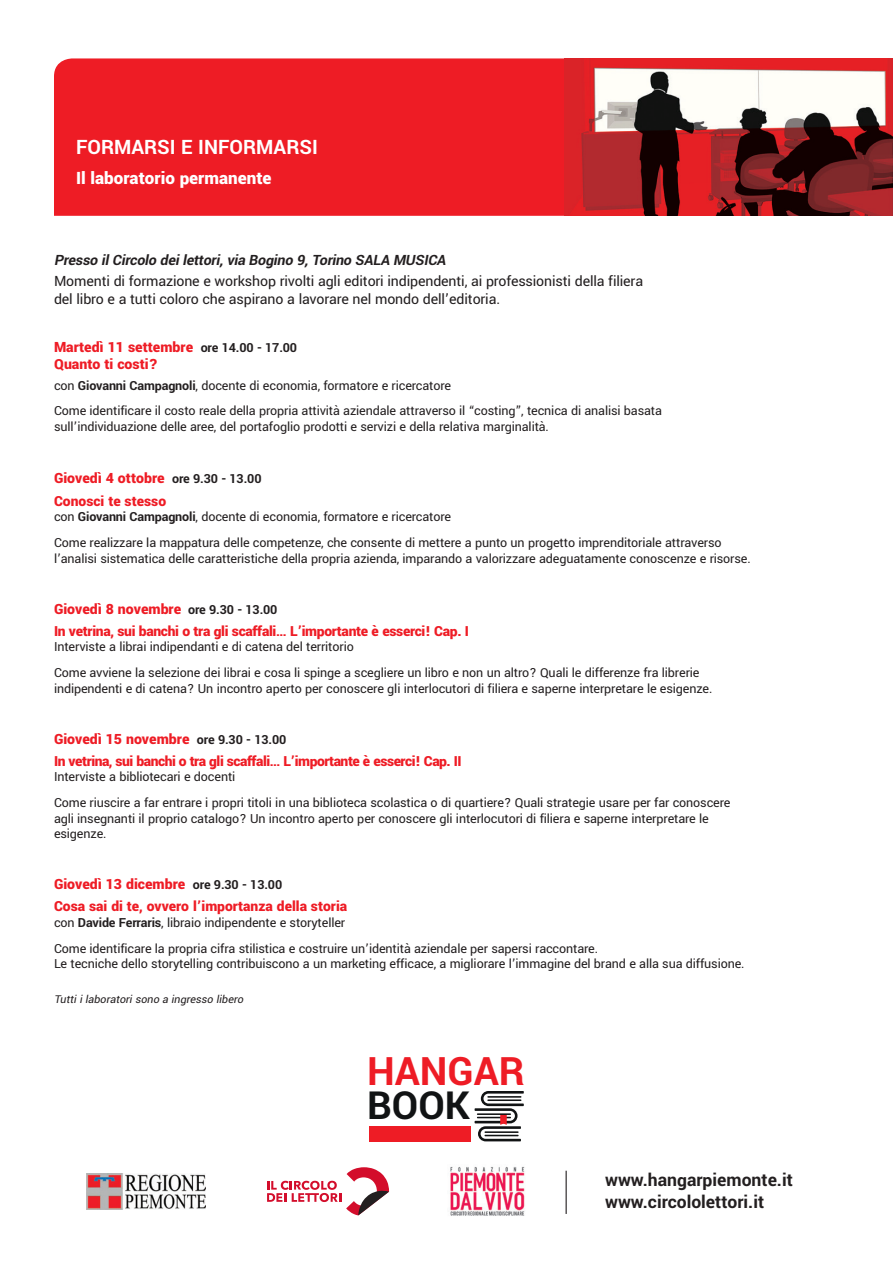
<style>
.page{position:relative;width:893px;height:1263px;background:#fff}
.page>*{position:absolute;margin:0;border:0;box-sizing:border-box;transform-origin:0 0}
.t1{font:700 43.5px "Yantramanav";color:#ee1c25}
.t2{font:700 43.05px "Yantramanav";color:#111314}
.t3{font:700 22.05px "Yantramanav";color:#fff}
.t4{font:700 19.5px "Yantramanav";color:#231f20}
.t5{font:900 18.9px "Yantramanav";color:#fff}
.t6{font:900 15.75px "Yantramanav";color:#ee1c25}
.t7{font:15.75px/17.2px "Yantramanav";letter-spacing:-.01em;color:#231f20}
.t8{font:italic 700 15.75px "Yantramanav";color:#231f20}
.t9{font:900 15.45px "Yantramanav";letter-spacing:-.02em;color:#ee1c25}
.t10{font:900 15.45px "Yantramanav";color:#ee1c25}
.t11{font:13.95px/15.8px "Yantramanav";letter-spacing:-.01em;color:#231f20}
.t12{font:italic 12px "Yantramanav";color:#231f20}
.s1{font-weight:700;font-size:13.95px;color:#231f20}
.s2{font-weight:700}
</style>
<div class="page">
<div style="left:54px;top:58px;width:510px;height:158px;background:#ee1c25"></div>
<img style="left:564px;top:58px;width:329px;height:158px">
<div style="left:369px;top:1126px;width:101px;height:15px;background:#ee1c25"></div>
<svg style="left:475px;top:1091px;width:49px;height:50px"></svg>
<hr style="left:477px;top:1113px;width:34px;height:2px;background:#111314">
<img style="left:86px;top:1173px;width:119px;height:36px">
<svg style="left:267px;top:1167px;width:122px;height:48px"></svg>
<img style="left:450px;top:1166px;width:75px;height:50px">
<hr style="left:566px;top:1171px;width:1px;height:43px;background:#231f20">
<p class="t3" style="left:76px;top:133px;width:243px">FORMARSI E INFORMARSI</p>
<p class="t5" style="left:76px;top:167px;width:197px">Il laboratorio permanente</p>
<p class="t8" style="left:54px;top:250px;width:397px">Presso ilCircolo deilettori,via Bogino 9,Torino SALA MUSICA</p>
<p class="t7" style="left:54px;top:273px;width:591px">Momenti di formazione e workshop rivolti agli editori indipendenti, ai professionisti della filiera del libro e a tutti coloro che aspirano a lavorare nel mondo dell’editoria.</p>
<p class="t6" style="left:54px;top:337px;width:245px">Martedì 11 settembre <span class="s1">ore 14.00 - 17.00</span></p>
<p class="t6" style="left:54px;top:354px;width:105px">Quanto ti costi?</p>
<p class="t11" style="left:54px;top:378px;width:399px">con <span class="s2">Giovanni Campagnoli</span>, docente di economia, formatore e ricercatore</p>
<p class="t11" style="left:54px;top:403px;width:609px">Come identificare il costo reale della propria attività aziendale attraverso il “costing”, tecnica di analisi basata sull’individuazione delle aree, del portafoglio prodotti e servizi e della relativa marginalità.</p>
<p class="t6" style="left:54px;top:469px;width:209px">Giovedì 4 ottobre <span class="s1">ore 9.30 - 13.00</span></p>
<p class="t10" style="left:54px;top:491px;width:114px">Conosci te stesso</p>
<p class="t11" style="left:54px;top:509px;width:399px">con <span class="s2">Giovanni Campagnoli</span>, docente di economia, formatore e ricercatore</p>
<p class="t11" style="left:54px;top:535px;width:698px">Come realizzare la mappatura delle competenze, che consente di mettere a punto un progetto imprenditoriale attraverso l’analisi sistematica delle caratteristiche della propria azienda, imparando a valorizzare adeguatamente conoscenze e risorse.</p>
<p class="t6" style="left:54px;top:599px;width:225px">Giovedì 8 novembre <span class="s1">ore 9.30 - 13.00</span></p>
<p class="t9" style="left:54px;top:621px;width:417px">In vetrina, sui banchi o tra gli scaffali… L’importante è esserci! Cap. I</p>
<p class="t11" style="left:54px;top:639px;width:301px">Interviste a librai indipendanti e di catena del territorio</p>
<p class="t11" style="left:54px;top:665px;width:660px">Come avviene la selezione dei librai e cosa li spinge a scegliere un libro e non un altro? Quali le differenze fra librerie indipendenti e di catena? Un incontro aperto per conoscere gli interlocutori di filiera e saperne interpretare le esigenze.</p>
<p class="t6" style="left:54px;top:729px;width:234px">Giovedì 15 novembre <span class="s1">ore 9.30 - 13.00</span></p>
<p class="t9" style="left:54px;top:751px;width:409px">In vetrina, sui banchi o tra gli scaffali… L’importante è esserci! Cap. II</p>
<p class="t11" style="left:54px;top:769px;width:183px">Interviste a bibliotecari e docenti</p>
<p class="t11" style="left:54px;top:795px;width:678px">Come riuscire a far entrare i propri titoli in una biblioteca scolastica o di quartiere? Quali strategie usare per far conoscere agli insegnanti il proprio catalogo? Un incontro aperto per conoscere gli interlocutori di filiera e saperne interpretare le esigenze.</p>
<p class="t6" style="left:54px;top:874px;width:230px">Giovedì 13 dicembre <span class="s1">ore 9.30 - 13.00</span></p>
<p class="t10" style="left:54px;top:897px;width:295px">Cosa sai di te, ovvero l’importanza della storia</p>
<p class="t11" style="left:54px;top:915px;width:293px">con <span class="s2">Davide Ferraris</span>, libraio indipendente e storyteller</p>
<p class="t11" style="left:54px;top:941px;width:692px">Come identificare la propria cifra stilistica e costruire un’identità aziendale per sapersi raccontare.<br>Le tecniche dello storytelling contribuiscono a un marketing efficace, a migliorare l’immagine del brand e alla sua diffusione.</p>
<p class="t12" style="left:54px;top:992px;width:193px">Tuttiilaboratorisono a ingresso libero</p>
<h1 class="t1" style="left:367px;top:1044px;width:159px">HANGAR</h1>
<h2 class="t2" style="left:367px;top:1079px;width:104px">BOOK</h2>
<p class="t4" style="left:605px;top:1167px;width:189px">www.hangarpiemonte.it</p>
<p class="t4" style="left:605px;top:1190px;width:160px">www.circololettori.it</p>
</div>
